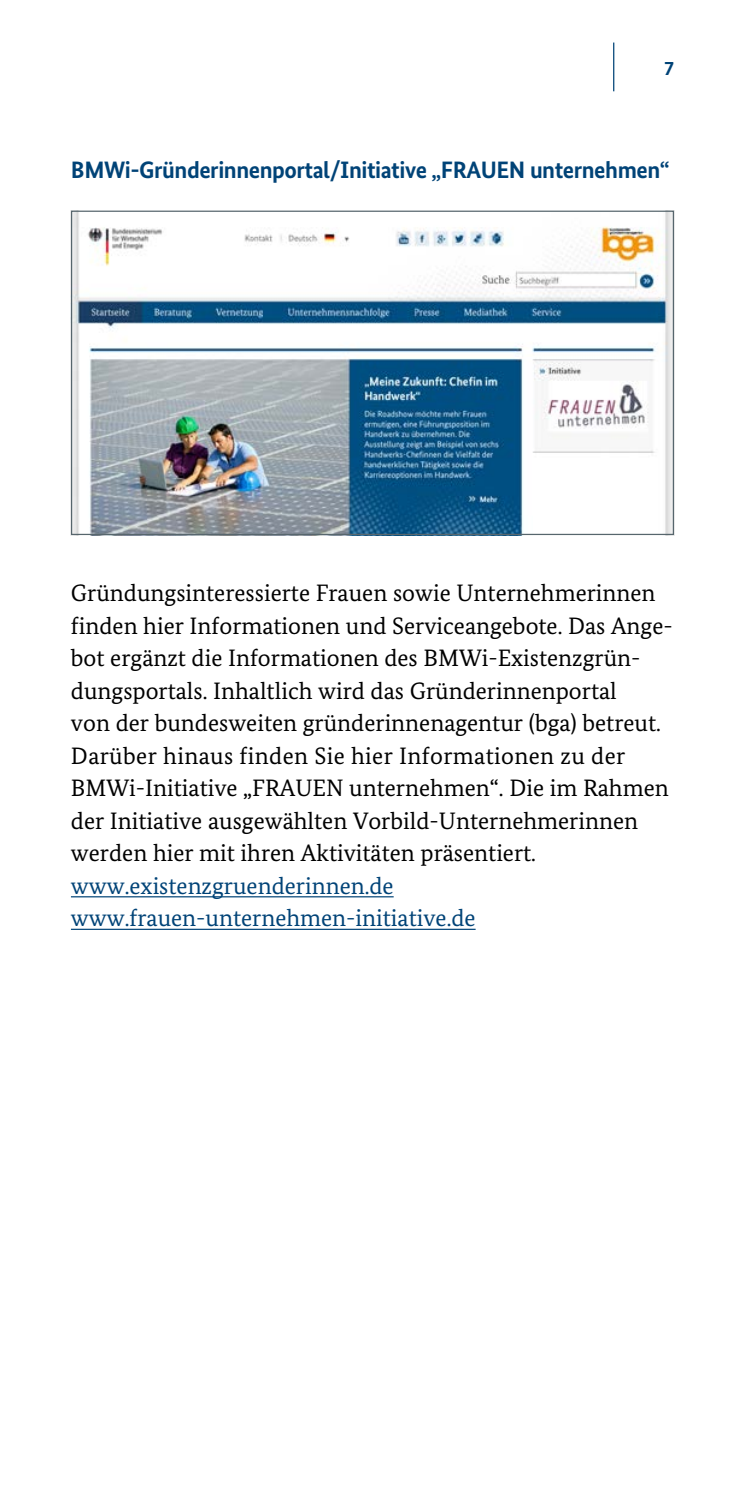
<style>
.page{position:relative;width:745px;height:1489px;background:#fff}
.page>*{position:absolute;margin:0;border:0;box-sizing:border-box;transform-origin:0 0}
.t1{font:23.75px/32.5px "Bundes Serif";color:#000}
.t2{font:23.75px "Bundes Serif";color:#004377}
.t3{font:700 23.75px "Bundes Sans";letter-spacing:-.02em;color:#004377}
.t4{font:700 20px "Bundes Sans";color:#004377}
</style>
<div class="page">
<hr style="left:612px;top:43px;width:2px;height:48px;background:#004377">
<hr style="left:71px;top:896px;width:322px;height:1px;background:#004377">
<hr style="left:71px;top:928px;width:404px;height:1px;background:#004377">
<img style="left:73px;top:212px;width:598px;height:321px">
<p class="t4" style="left:663px;top:56px;width:11px">7</p>
<h4 class="t3" style="left:71px;top:156px;width:600px">BMWi-Gründerinnenportal/Initiative „FRAUEN unternehmen“</h4>
<p class="t1" style="left:71px;top:576px;width:603px">Gründungsinteressierte Frauen sowie Unternehmerinnen finden hier Informationen und Serviceangebote. Das Ange&shy;bot ergänzt die Informationen des BMWi-Existenzgrün&shy;dungsportals. Inhaltlich wird das Gründerinnenportal<br>von der bundesweiten gründerinnenagentur (bga) betreut.<br>Darüber hinaus finden Sie hier Informationen zu der BMWi-Initiative „FRAUEN unternehmen“. Die im Rahmen der Initiative ausgewählten Vorbild-Unternehmerinnen werden hier mit ihren Aktivitäten präsentiert.</p>
<p class="t2" style="left:71px;top:871px;width:324px">www.existenzgruenderinnen.de</p>
<p class="t2" style="left:71px;top:903px;width:406px">www.frauen-unternehmen-initiative.de</p>
</div>
